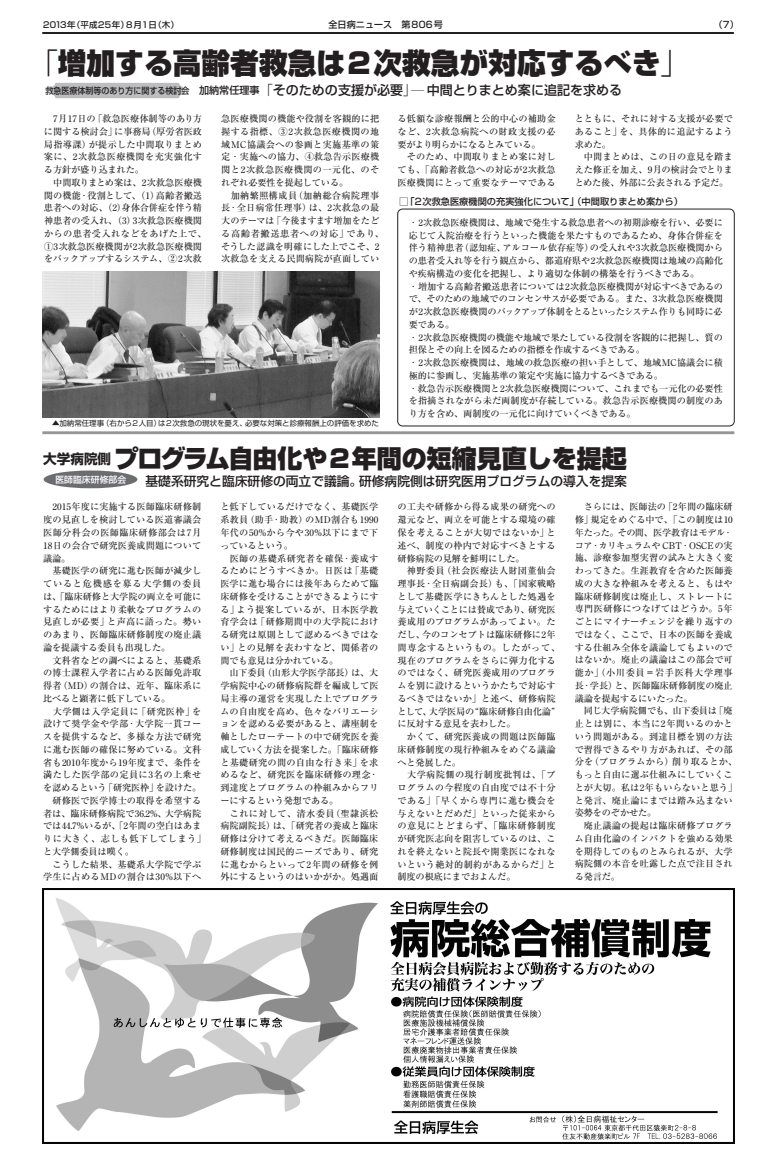
<style>
.page{position:relative;width:776px;height:1167px;background:#fff}
.page>*{position:absolute;margin:0;border:0;box-sizing:border-box;transform-origin:0 0}
.t1{font:900 28.7px "Shin Go";color:#231f20}
.t2{font:900 25px "Shin Go";color:#231f20}
.t3{font:500 13px "Shin Go";color:#231f20}
.t4{font:500 12.8px "Shin Go";color:#231f20}
.t5{font:500 9.2px/12.8px "Ryumin";letter-spacing:.01em;color:#231f20;text-align:justify}
.t6{font:500 9.2px/12.8px "Ryumin";letter-spacing:-.015em;color:#231f20}
.t7{font:500 9.2px "Ryumin";letter-spacing:.03em;color:#231f20}
.t8{font:500 9.2px "Ryumin";letter-spacing:.04em;color:#231f20}
.t9{font:500 9.2px "Shin Go";color:#231f20}
.t10{font:500 9.2px "Ryumin";letter-spacing:-.01em;color:#231f20}
.t11{font:500 9.2px "Ryumin";letter-spacing:.035em;color:#231f20}
.t12{font:500 9.1px "Shin Go";color:#231f20}
.t13{font:500 9px "Shin Go";color:#231f20}
.t14{font:500 8.9px "Shin Go";color:#fff}
.t15{font:500 8.5px "Shin Go";letter-spacing:.015em;color:#231f20}
.t16{font:7.4px "Shin Go";color:#231f20}
.s1{font-weight:300}
.s2{font-size:8.9px}
.s3{font-size:10.1px}
</style>
<div class="page">
<div style="left:51px;top:83px;width:132px;height:15px;background:#bcbdc0;border-radius:4px"></div>
<div style="left:44px;top:471px;width:93px;height:17px;background:#6c6d70;border-radius:50%"></div>
<hr style="left:42px;top:32px;width:692px;height:2px;background:#231f20">
<img style="left:42px;top:889px;width:692px;height:255px">
<hr style="left:42px;top:431px;width:692px;height:3px;background:#939598">
<img style="left:42px;top:271px;width:338px;height:147px">
<div style="left:398px;top:209px;width:337px;height:217px;border:1px solid #231f20;border-radius:5px"></div>
<p class="t15" style="left:43px;top:21px;width:137px">2013年（平成25年）8月1日（木）</p>
<p class="t12" style="left:328px;top:21px;width:116px">全日病ニュース　第806号</p>
<p class="t13" style="left:714px;top:21px;width:26px">（7）</p>
<h1 class="t1" style="left:29px;top:53px;width:662px"><span class="s1">「</span>増加する高齢者救急は2次救急が対応するべき<span class="s1">」</span></h1>
<h3 class="t3" style="left:45px;top:85px;width:578px"><span class="s2">救急医療体制等のあり方に関する検討会</span> <span class="s3">加納常任理事</span><span class="s1">「</span>そのための支援が必要<span class="s1">」</span>― 中間とりまとめ案に追記を求める</h3>
<p class="t5" style="left:44px;top:114px;width:160px;text-indent:9px">7月17日の「救急医療体制等のあり方に関する検討会」に事務局（厚労省医政局指導課）が提示した中間取りまとめ案に、2次救急医療機関を充実強化する方針が盛り込まれた。</p>
<p class="t5" style="left:44px;top:177px;width:164px;text-align:center">中間取りまとめ案は、2次救急医療機<br>関の機能・役割として、（1）高齢者搬送患者への対応、（2）身体合併症を伴う精神患者の受入れ、（3）3次救急医療機関からの患者受入れなどをあげた上で、<br>①3次救急医療機関が2次救急医療機関をバックアップするシステム、②2次救</p>
<p class="t5" style="left:221px;top:114px;width:160px">急医療機関の機能や役割を客観的に把握する指標、③2次救急医療機関の地域MC協議会への参画と実施基準の策定・実施への協力、④救急告示医療機関と2次救急医療機関の一元化、のそれぞれ必要性を提起している。</p>
<p class="t5" style="left:221px;top:190px;width:164px;text-align:center">加納繁照構成員（加納総合病院理事<br>長・全日病常任理事）は、2次救急の最大のテーマは「今後ますます増加をたどる高齢者搬送患者への対応」であり、そうした認識を明確にした上でこそ、2次救急を支える民間病院が直面してい</p>
<p class="t5" style="left:398px;top:114px;width:160px">る低額な診療報酬と公的中心の補助金など、2次救急病院への財政支援の必要がより明らかになるとみている。</p>
<p class="t5" style="left:398px;top:152px;width:160px;text-indent:9px">そのため、中間取りまとめ案に対しても、「高齢者救急への対応が2次救急医療機関にとって重要なテーマである</p>
<p class="t5" style="left:575px;top:114px;width:160px">とともに、それに対する支援が必要であること」を、具体的に追記するよう求めた。</p>
<p class="t5" style="left:575px;top:152px;width:160px;text-indent:9px">中間まとめは、この日の意見を踏まえた修正を加え、9月の検討会でとりまとめた後、外部に公表される予定だ。</p>
<p class="t9" style="left:399px;top:198px;width:285px">□「2次救急医療機関の充実強化について」（中間取りまとめ案から）</p>
<p class="t6" style="left:409px;top:217px;width:316px">・2次救急医療機関は、地域で発生する救急患者への初期診療を行い、必要に応じて入院治療を行うといった機能を果たすものであるため、身体合併症を伴う精神患者（認知症、アルコール依存症等）の受入れや3次救急医療機関からの患者受入れ等を行う観点から、都道府県や2次救急医療機関は地域の高齢化や疾病構造の変化を把握し、より適切な体制の構築を行うべきである。<br>・増加する高齢者搬送患者については2次救急医療機関が対応すべきであるので、そのための地域でのコンセンサスが必要である。また、3次救急医療機関が2次救急医療機関のバックアップ体制をとるといったシステム作りも同時に必要である。<br>・2次救急医療機関の機能や地域で果たしている役割を客観的に把握し、質の担保とその向上を図るための指標を作成するべきである。<br>・2次救急医療機関は、地域の救急医療の担い手として、地域MC協議会に積極的に参画し、実施基準の策定や実施に協力するべきである。<br>・救急告示医療機関と2次救急医療機関について、これまでも一元化の必要性を指摘されながら未だ両制度が存続している。救急告示医療機関の制度のあり方を含め、両制度の一元化に向けていくべきである。</p>
<p class="t16" style="left:52px;top:420px;width:328px">▲加納常任理事（右から2人目）は2次救急の現状を憂え、必要な対策と診療報酬上の評価を求めた</p>
<h2 class="t2" style="left:43px;top:449px;width:585px"><sup>大学病院側</sup>プログラム自由化や2年間の短縮見直しを提起</h2>
<p class="t14" style="left:55px;top:476px;width:72px">医師臨床研修部会</p>
<h3 class="t4" style="left:146px;top:476px;width:483px">基礎系研究と臨床研修の両立で議論。研修病院側は研究医用プログラムの導入を提案</h3>
<p class="t5" style="left:43px;top:502px;width:160px;text-indent:9px">2015年度に実施する医師臨床研修制度の見直しを検討している医道審議会医師分科会の医師臨床研修部会は7月18日の会合で研究医養成問題について議論。</p>
<p class="t5" style="left:43px;top:566px;width:160px;text-indent:9px">基礎医学の研究に進む医師が減少していると危機感を募る大学側の委員は、「臨床研修と大学院の両立を可能にするためにはより柔軟なプログラムの見直しが必要」と声高に語った。勢いのあまり、医師臨床研修制度の廃止議論を提議する委員も出現した。</p>
<p class="t5" style="left:43px;top:655px;width:160px;text-indent:9px">文科省などの調べによると、基礎系の博士課程入学者に占める医師免許取得者（MD）の割合は、近年、臨床系に比べると顕著に低下している。</p>
<p class="t8" style="left:53px;top:708px;width:150px">大学側は入学定員に「研究医枠」を</p>
<p class="t7" style="left:43px;top:721px;width:160px">設けて奨学金や学部・大学院一貫コー</p>
<p class="t5" style="left:43px;top:732px;width:160px">スを提供するなど、多様な方法で研究</p>
<p class="t5" style="left:43px;top:744px;width:160px">に進む医師の確保に努めている。文科</p>
<p class="t5" style="left:43px;top:757px;width:160px">省も2010年度から19年度まで、条件を</p>
<p class="t11" style="left:43px;top:772px;width:160px">満たした医学部の定員に3名の上乗せ</p>
<p class="t6" style="left:43px;top:783px;width:160px">を認めるという「研究医枠」を設けた。</p>
<p class="t5" style="left:52px;top:795px;width:150px">研修医で医学博士の取得を希望する</p>
<p class="t10" style="left:43px;top:810px;width:160px">者は、臨床研修病院で36.2%、大学病院</p>
<p class="t6" style="left:43px;top:821px;width:160px">では44.7%いるが、「2年間の空白はあま</p>
<p class="t8" style="left:43px;top:835px;width:164px">りに大きく、志しも低下してしまう」</p>
<p class="t6" style="left:43px;top:846px;width:92px">と大学側委員は嘆く。</p>
<p class="t5" style="left:52px;top:859px;width:150px">こうした結果、基礎系大学院で学ぶ</p>
<p class="t7" style="left:43px;top:874px;width:160px">学生に占めるMDの割合は30%以下へ</p>
<p class="t5" style="left:575px;top:502px;width:160px;text-indent:9px">さらには、医師法の「2年間の臨床研修」規定をめぐる中で、「この制度は10年たった。その間、医学教育はモデル・コア・カリキュラムや CBT・OSCEの実施、診療参加型実習の試みと大きく変わってきた。生涯教育を含めた医師養成の大きな枠組みを考えると、もはや臨床研修制度は廃止し、ストレートに専門医研修につなげてはどうか。5年ごとにマイナーチェンジを繰り返すのではなく、ここで、日本の医師を養成する仕組み全体を議論してもよいのではないか。廃止の議論はこの部会で可能か」（小川委員＝岩手医科大学理事長・学長）と、医師臨床研修制度の廃止議論を提起するにいたった。</p>
<p class="t5" style="left:575px;top:706px;width:164px;text-align:left;text-indent:9px">同じ大学病院側でも、山下委員は「廃止とは別に、本当に2年間いるのかという問題がある。到達目標を別の方法で習得できるやり方があれば、その部分を（プログラムから）削り取るとか、もっと自由に選ぶ仕組みにしていくことが大切。私は2年もいらないと思う」と発言、廃止論にまでは踏み込まない姿勢をのぞかせた。</p>
<p class="t5" style="left:575px;top:821px;width:160px;text-indent:9px">廃止議論の提起は臨床研修プログラム自由化論のインパクトを強める効果を期待してのものとみられるが、大学病院側の本音を吐露した点で注目される発言だ。</p>
<p class="t5" style="left:398px;top:502px;width:160px">の工夫や研修から得る成果の研究への還元など、両立を可能とする環境の確保を考えることが大切ではないか」と述べ、制度の枠内で対応すべきとする研修病院の見解を鮮明にした。</p>
<p class="t5" style="left:398px;top:566px;width:164px;text-align:left;text-indent:9px">神野委員（社会医療法人財団董仙会理事長・全日病副会長）も、「国家戦略として基礎医学にきちんとした処遇を与えていくことには賛成であり、研究医養成用のプログラムがあってよい。ただし、今のコンセプトは臨床研修に2年間専念するというもの。したがって、現在のプログラムをさらに弾力化するのではなく、研究医養成用のプログラムを別に設けるというかたちで対応するべきではないか」と述べ、研修病院として、大学医局の“臨床研修自由化論”に反対する意見を表わした。</p>
<p class="t5" style="left:398px;top:732px;width:160px;text-indent:9px">かくて、研究医養成の問題は医師臨床研修制度の現行枠組みをめぐる議論へと発展した。</p>
<p class="t5" style="left:398px;top:770px;width:160px;text-indent:10px">大学病院側の現行制度批判は、「プログラムの今程度の自由度では不十分である」「早くから専門に進む機会を与えないとだめだ」といった従来からの意見にとどまらず、「臨床研修制度が研究医志向を阻害しているのは、これを終えないと院長や開業医になれないという絶対的制約があるからだ」と制度の根底にまでおよんだ。</p>
<p class="t5" style="left:220px;top:502px;width:160px">と低下しているだけでなく、基礎医学系教員（助手・助教）のMD割合も1990年代の50%から今や30%以下にまで下っているという。</p>
<p class="t5" style="left:220px;top:553px;width:160px;text-indent:9px">医師の基礎系研究者を確保・養成するためにどうすべきか。日医は「基礎医学に進む場合には後年あらためて臨床研修を受けることができるようにする」よう提案しているが、日本医学教育学会は「研修期間中の大学院における研究は原則として認めるべきではない」との見解を表わすなど、関係者の間でも意見は分かれている。</p>
<p class="t5" style="left:220px;top:668px;width:160px;text-indent:9px">山下委員（山形大学医学部長）は、大学病院中心の研修病院群を編成して医局主導の運営を実現した上でプログラムの自由度を高め、色々なバリエーションを認める必要があると、講座制を軸としたローテートの中で研究医を養成していく方法を提案した。「臨床研修と基礎研究の間の自由な行き来」を求めるなど、研究医を臨床研修の理念・到達度とプログラムの枠組みからフリーにするという発想である。</p>
<p class="t5" style="left:220px;top:808px;width:160px;text-indent:10px">これに対して、清水委員（聖隷浜松病院副院長）は、「研究者の養成と臨床研修は分けて考えるベきだ。医師臨床研修制度は国民的ニーズであり、研究に進むからといって2年間の研修を例外にするというのはいかがか。処遇面</p>
</div>
